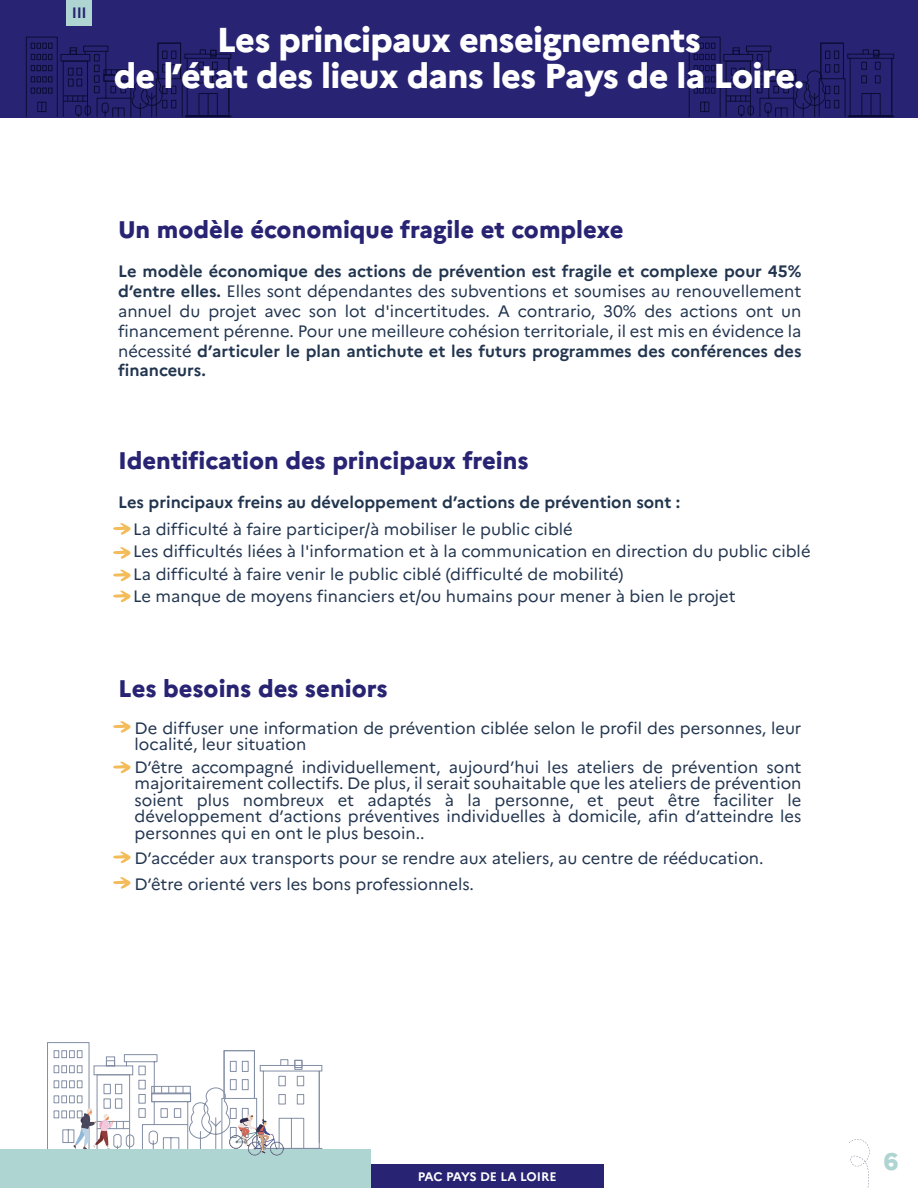
<style>
.page{position:relative;width:918px;height:1188px;background:#fff}
.page>*{position:absolute;margin:0;border:0;box-sizing:border-box;transform-origin:0 0}
.t1{font:800 34.5px/36px "Marianne";letter-spacing:-.02em;color:#fff;text-align:center}
.t2{font:800 24px "Marianne";color:#282473}
.t3{font:800 24px "Marianne";color:#aed5d2}
.t4{font:16.5px/19.8px "Marianne";color:#22354f}
.t5{font:700 16.5px "Marianne";color:#22354f}
.t6{font:700 15px "Marianne";color:#282473}
.t7{font:700 12.3px "Marianne";letter-spacing:-.015em;color:#fff}
.s1{font-weight:700}
</style>
<div class="page">
<div style="left:0;top:0;width:918px;height:117px;background:#282473"></div>
<svg style="left:26px;top:37px;width:205px;height:80px"></svg>
<svg style="left:689px;top:37px;width:205px;height:80px"></svg>
<div style="left:67px;top:0;width:25px;height:25px;background:#aed5d2"></div>
<div style="left:358px;top:1165px;width:246px;height:23px;background:#282473"></div>
<svg style="left:849px;top:1139px;width:21px;height:49px"></svg>
<div style="left:0;top:1149px;width:371px;height:39px;background:#aed5d2"></div>
<svg style="left:47px;top:1042px;width:275px;height:113px"></svg>
<svg style="left:113px;top:523px;width:18px;height:12px"></svg>
<svg style="left:113px;top:547px;width:18px;height:12px"></svg>
<svg style="left:113px;top:569px;width:18px;height:12px"></svg>
<svg style="left:113px;top:721px;width:18px;height:12px"></svg>
<svg style="left:113px;top:761px;width:18px;height:12px"></svg>
<svg style="left:113px;top:851px;width:18px;height:12px"></svg>
<svg style="left:113px;top:877px;width:18px;height:12px"></svg>
<svg style="left:113px;top:590px;width:18px;height:12px"></svg>
<p class="t6" style="left:72px;top:4px;width:17px">III</p>
<h1 class="t1" style="left:114px;top:22px;width:692px">Les principaux enseignements<br>de l’état des lieux dans les Pays de la Loire.</h1>
<h2 class="t2" style="left:118px;top:215px;width:507px">Un modèle économique fragile et complexe</h2>
<p class="t4" style="left:118px;top:262px;width:685px;text-align:justify"><span class="s1">Le modèle économique des actions de prévention est fragile et complexe pour 45% d’entre elles.</span> Elles sont dépendantes des subventions et soumises au renouvellement annuel du projet avec son lot d'incertitudes. A contrario, 30% des actions ont un financement pérenne. Pour une meilleure cohésion territoriale, il est mis en évidence la nécessité <span class="s1">d’articuler le plan antichute et les futurs programmes des conférences des financeurs.</span></p>
<h2 class="t2" style="left:118px;top:446px;width:412px">Identification des principaux freins</h2>
<p class="t5" style="left:118px;top:492px;width:564px">Les principaux freins au développement d’actions de prévention sont :</p>
<p class="t4" style="left:133px;top:518px;width:679px;line-height:22.5px">La difficulté à faire participer/à mobiliser le public ciblé<br>Les difficultés liées à l'information et à la communication en direction du public ciblé La difficulté à faire venir le public ciblé (difficulté de mobilité)<br>Le manque de moyens financiers et/ou humains pour mener à bien le projet</p>
<h2 class="t2" style="left:118px;top:674px;width:271px">Les besoins des seniors</h2>
<p class="t4" style="left:135px;top:720px;width:668px;line-height:16.5px">De diffuser une information de prévention ciblée selon le profil des personnes, leur localité, leur situation</p>
<p class="t4" style="left:135px;top:759px;width:668px;line-height:16.5px;text-align:justify">D’être accompagné individuellement, aujourd’hui les ateliers de prévention sont majoritairement collectifs. De plus, il serait souhaitable que les ateliers de prévention soient plus nombreux et adaptés à la personne, et peut être faciliter le développement d’actions préventives individuelles à domicile, afin d’atteindre les personnes qui en ont le plus besoin..</p>
<p class="t4" style="left:135px;top:846px;width:631px;line-height:25.5px">D’accéder aux transports pour se rendre aux ateliers, au centre de rééducation.<br>D’être orienté vers les bons professionnels.</p>
<p class="t7" style="left:418px;top:1169px;width:140px">PAC PAYS DE LA LOIRE</p>
<h2 class="t3" style="left:884px;top:1147px;width:16px">6</h2>
</div>
